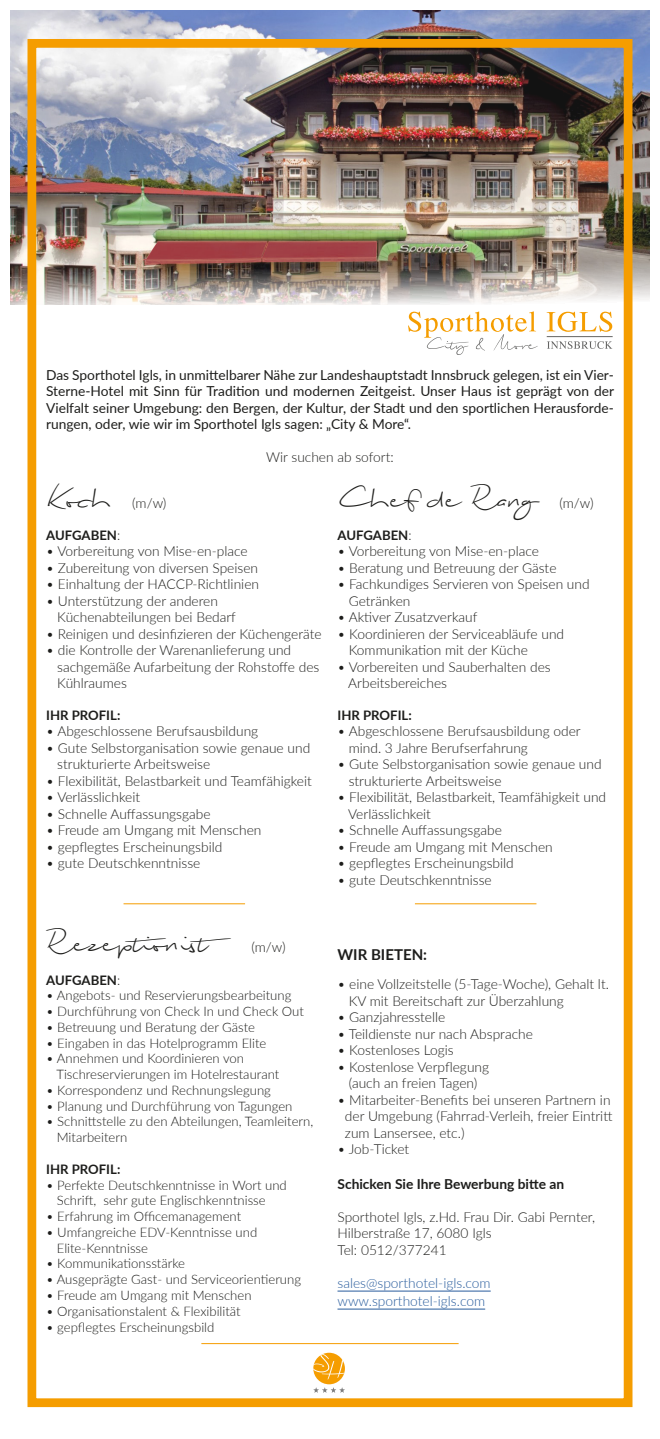
<style>
.page{position:relative;width:660px;height:1439px;background:#fff}
.page>*{position:absolute;margin:0;border:0;box-sizing:border-box;transform-origin:0 0}
.t1{font:37.5px "Biloxi Script";color:#1d1d1b}
.t2{font:700 15px "Lato";color:#1d1d1b}
.t3{font:300 13.75px/16.5px "Lato";color:#1d1d1b}
.t4{font:13.75px/16.5px "Lato";color:#1d1d1b;text-align:justify}
.t5{font:300 13.75px "Lato";color:#275b9c}
.t6{font:700 13.75px "Lato";color:#1d1d1b}
.t7{font:300 13.12px/15.8px "Lato";color:#1d1d1b}
.t8{font:700 13.12px "Lato";color:#1d1d1b}
.s1{font-weight:300}
</style>
<div class="page">
<img style="left:11px;top:11px;width:637px;height:294px">
<div style="left:27px;top:39px;width:605px;height:1368px;border:9px solid #f59d00"></div>
<svg style="left:408px;top:311px;width:129px;height:44px"></svg>
<svg style="left:546px;top:312px;width:65px;height:20px"></svg>
<svg style="left:547px;top:341px;width:65px;height:8px"></svg>
<hr style="left:546px;top:336px;width:66px;height:1px;background:#646463">
<hr style="left:337px;top:1291px;width:153px;height:1px;background:#275b9c">
<hr style="left:337px;top:1309px;width:148px;height:1px;background:#275b9c">
<hr style="left:201px;top:1343px;width:257px;height:1px;background:#f59d00">
<svg style="left:313px;top:1387px;width:32px;height:6px"></svg>
<div style="left:313px;top:1352px;width:31px;height:32px;background:#f59d00;border-radius:50%"></div>
<svg style="left:313px;top:1354px;width:31px;height:25px"></svg>
<hr style="left:123px;top:903px;width:122px;height:1px;background:#f59d00">
<hr style="left:414px;top:903px;width:122px;height:1px;background:#f59d00">
<p class="t4" style="left:46px;top:366px;width:569px">Das Sporthotel Igls, in unmittelbarer Nähe zur Landeshauptstadt Innsbruck gelegen, ist ein Vier-Sterne-Hotel mit Sinn für Tradition und modernen Zeitgeist. Unser Haus ist geprägt von der Vielfalt seiner Umgebung: den Bergen, der Kultur, der Stadt und den sportlichen Herausforde&shy;rungen, oder, wie wir im Sporthotel Igls sagen: „City &amp; More“.</p>
<p class="t3" style="left:266px;top:448px;width:129px">Wir suchen ab sofort:</p>
<p class="t1" style="left:46px;top:477px;width:65px">Koch</p>
<p class="t3" style="left:132px;top:494px;width:36px">(m/w)</p>
<p class="t8" style="left:46px;top:525px;width:75px">AUFGABEN<span class="s1">:</span></p>
<p class="t3" style="left:46px;top:543px;width:203px">• Vorbereitung von Mise-en-place</p>
<p class="t3" style="left:46px;top:559px;width:213px">• Zubereitung von diversen Speisen</p>
<p class="t3" style="left:46px;top:576px;width:214px">• Einhaltung der HACCP-Richtlinien</p>
<p class="t3" style="left:46px;top:592px;width:173px">• Unterstützung der anderen</p>
<p class="t3" style="left:57px;top:609px;width:180px">Küchenabteilungen bei Bedarf</p>
<p class="t3" style="left:46px;top:625px;width:277px">• Reinigen und desinfizieren der Küchengeräte</p>
<p class="t3" style="left:46px;top:642px;width:246px">• die Kontrolle der Warenanlieferung und</p>
<p class="t3" style="left:57px;top:658px;width:263px">sachgemäße Aufarbeitung der Rohstoffe des<br>Kühlraumes</p>
<p class="t8" style="left:46px;top:705px;width:76px">IHR PROFIL:</p>
<p class="t3" style="left:46px;top:723px;width:213px">• Abgeschlossene Berufsausbildung</p>
<p class="t3" style="left:46px;top:739px;width:265px">• Gute Selbstorganisation sowie genaue und</p>
<p class="t3" style="left:57px;top:756px;width:154px">strukturierte Arbeitsweise</p>
<p class="t3" style="left:46px;top:772px;width:267px">• Flexibilität, Belastbarkeit und Teamfähigkeit</p>
<p class="t3" style="left:46px;top:789px;width:95px">• Verlässlichkeit</p>
<p class="t3" style="left:46px;top:805px;width:166px">• Schnelle Auffassungsgabe</p>
<p class="t3" style="left:46px;top:822px;width:217px">• Freude am Umgang mit Menschen</p>
<p class="t3" style="left:46px;top:838px;width:178px">• gepflegtes Erscheinungsbild</p>
<p class="t3" style="left:46px;top:855px;width:156px">• gute Deutschkenntnisse</p>
<p class="t1" style="left:46px;top:922px;width:192px">Rezeptionist</p>
<p class="t3" style="left:251px;top:938px;width:36px">(m/w)</p>
<p class="t8" style="left:46px;top:970px;width:75px">AUFGABEN<span class="s1">:</span></p>
<p class="t7" style="left:46px;top:987px;width:246px">• Angebots- und Reservierungsbearbeitung</p>
<p class="t7" style="left:46px;top:1003px;width:259px">• Durchführung von Check In und Check Out</p>
<p class="t7" style="left:46px;top:1019px;width:210px">• Betreuung und Beratung der Gäste</p>
<p class="t7" style="left:46px;top:1034px;width:221px">• Eingaben in das Hotelprogramm Elite</p>
<p class="t7" style="left:46px;top:1050px;width:199px">• Annehmen und Koordinieren von</p>
<p class="t7" style="left:56px;top:1066px;width:224px">Tischreservierungen im Hotelrestaurant</p>
<p class="t7" style="left:46px;top:1082px;width:226px">• Korrespondenz und Rechnungslegung</p>
<p class="t7" style="left:46px;top:1097px;width:247px">• Planung und Durchführung von Tagungen</p>
<p class="t7" style="left:57px;top:1113px;width:258px;text-indent:-11px">• Schnittstelle zu den Abteilungen, Teamleitern,<br>Mitarbeitern</p>
<p class="t8" style="left:46px;top:1159px;width:76px">IHR PROFIL:</p>
<p class="t7" style="left:57px;top:1176px;width:231px;text-indent:-11px">• Perfekte Deutschkenntnisse in Wort und<br>Schrift, sehr gute Englischkenntnisse</p>
<p class="t7" style="left:46px;top:1208px;width:196px">• Erfahrung im Officemanagement</p>
<p class="t7" style="left:46px;top:1223px;width:212px">• Umfangreiche EDV-Kenntnisse und</p>
<p class="t7" style="left:57px;top:1239px;width:93px">Elite-Kenntnisse</p>
<p class="t7" style="left:46px;top:1255px;width:140px">• Kommunikationsstärke</p>
<p class="t7" style="left:46px;top:1271px;width:256px">• Ausgeprägte Gast- und Serviceorientierung</p>
<p class="t7" style="left:46px;top:1286px;width:207px">• Freude am Umgang mit Menschen</p>
<p class="t7" style="left:46px;top:1302px;width:196px">• Organisationstalent &amp; Flexibilität</p>
<p class="t7" style="left:46px;top:1319px;width:170px">• gepflegtes Erscheinungsbild</p>
<p class="t1" style="left:337px;top:477px;width:200px">Chef de Rang</p>
<p class="t3" style="left:559px;top:494px;width:36px">(m/w)</p>
<p class="t8" style="left:337px;top:525px;width:75px">AUFGABEN<span class="s1">:</span></p>
<p class="t3" style="left:337px;top:543px;width:203px">• Vorbereitung von Mise-en-place</p>
<p class="t3" style="left:337px;top:559px;width:220px">• Beratung und Betreuung der Gäste</p>
<p class="t3" style="left:348px;top:576px;width:242px;text-indent:-11px">• Fachkundiges Servieren von Speisen und<br>Getränken</p>
<p class="t3" style="left:337px;top:609px;width:141px">• Aktiver Zusatzverkauf</p>
<p class="t3" style="left:337px;top:625px;width:228px">• Koordinieren der Serviceabläufe und</p>
<p class="t3" style="left:348px;top:642px;width:181px">Kommunikation mit der Küche</p>
<p class="t3" style="left:337px;top:658px;width:214px">• Vorbereiten und Sauberhalten des</p>
<p class="t3" style="left:348px;top:675px;width:100px">Arbeitsbereiches</p>
<p class="t8" style="left:337px;top:705px;width:76px">IHR PROFIL:</p>
<p class="t3" style="left:348px;top:723px;width:233px;text-indent:-11px">• Abgeschlossene Berufsausbildung oder mind. 3 Jahre Berufserfahrung</p>
<p class="t3" style="left:337px;top:756px;width:265px">• Gute Selbstorganisation sowie genaue und</p>
<p class="t3" style="left:348px;top:772px;width:154px">strukturierte Arbeitsweise</p>
<p class="t3" style="left:348px;top:789px;width:259px;text-indent:-11px">• Flexibilität, Belastbarkeit, Teamfähigkeit und<br>Verlässlichkeit</p>
<p class="t3" style="left:337px;top:822px;width:166px">• Schnelle Auffassungsgabe</p>
<p class="t3" style="left:337px;top:838px;width:217px">• Freude am Umgang mit Menschen</p>
<p class="t3" style="left:337px;top:855px;width:178px">• gepflegtes Erscheinungsbild</p>
<p class="t3" style="left:337px;top:871px;width:156px">• gute Deutschkenntnisse</p>
<p class="t2" style="left:337px;top:943px;width:91px">WIR BIETEN:</p>
<p class="t3" style="left:337px;top:975px;width:273px">• eine Vollzeitstelle (5-Tage-Woche), Gehalt lt.</p>
<p class="t3" style="left:348px;top:992px;width:216px">KV mit Bereitschaft zur Überzahlung</p>
<p class="t3" style="left:337px;top:1008px;width:109px">• Ganzjahresstelle</p>
<p class="t3" style="left:337px;top:1025px;width:197px">• Teildienste nur nach Absprache</p>
<p class="t3" style="left:337px;top:1041px;width:117px">• Kostenloses Logis</p>
<p class="t3" style="left:337px;top:1058px;width:153px">• Kostenlose Verpflegung</p>
<p class="t3" style="left:348px;top:1074px;width:130px">(auch an freien Tagen)</p>
<p class="t3" style="left:344px;top:1091px;width:269px;text-indent:-7px">• Mitarbeiter-Benefits bei unseren Partnern in der Umgebung (Fahrrad-Verleih, freier Eintritt zum Lansersee, etc.)</p>
<p class="t3" style="left:337px;top:1140px;width:73px">• Job-Ticket</p>
<p class="t6" style="left:337px;top:1173px;width:228px">Schicken Sie Ihre Bewerbung bitte an</p>
<p class="t3" style="left:337px;top:1208px;width:259px">Sporthotel Igls, z.Hd. Frau Dir. Gabi Pernter,</p>
<p class="t3" style="left:337px;top:1224px;width:155px">Hilberstraße 17, 6080 Igls</p>
<p class="t3" style="left:337px;top:1241px;width:111px">Tel: 0512/377241</p>
<p class="t5" style="left:337px;top:1273px;width:154px">sales@sporthotel-igls.com</p>
<p class="t5" style="left:337px;top:1291px;width:149px">www.sporthotel-igls.com</p>
</div>
